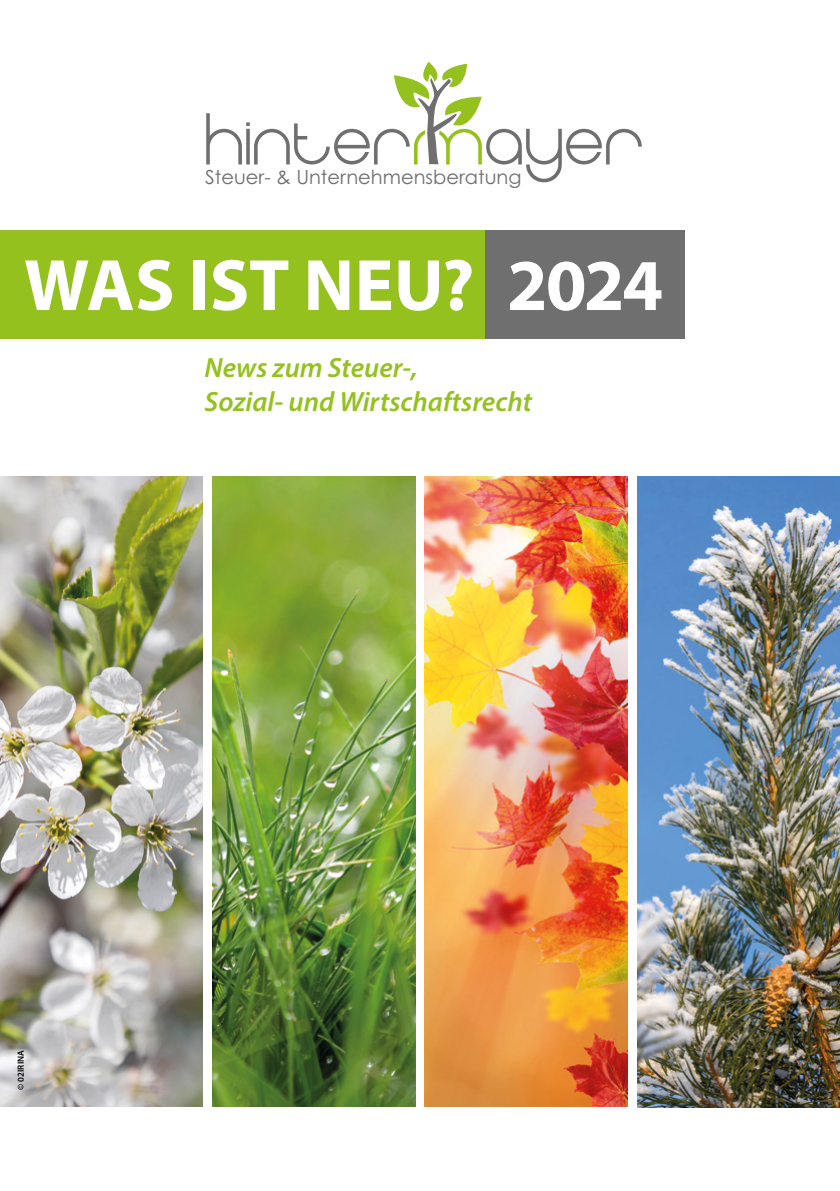
<style>
.page{position:relative;width:840px;height:1191px;background:#fff}
.page>*{position:absolute;margin:0;border:0;box-sizing:border-box;transform-origin:0 0}
.t1{font:700 73.4px "Myriad Pro";letter-spacing:-.005em;color:#fff}
.t2{font:italic 600 28px/33.4px "Myriad Pro";color:#95c11f}
.t3{font:19.4px "Century Gothic";color:#706f6f}
.t4{font:600 9px "Myriad Pro";letter-spacing:.02em;color:#000}
</style>
<div class="page">
<img style="left:0;top:477px;width:202px;height:629px">
<div style="left:0;top:230px;width:489px;height:108px;background:#95c11f"></div>
<div style="left:485px;top:230px;width:199px;height:108px;background:#706f6f"></div>
<svg style="left:206px;top:62px;width:435px;height:120px"></svg>
<img style="left:212px;top:477px;width:203px;height:629px">
<img style="left:424px;top:477px;width:203px;height:629px">
<img style="left:637px;top:476px;width:202px;height:631px">
<p class="t3" style="left:205px;top:165px;width:318px">Steuer- &amp; Unternehmensberatung</p>
<h1 class="t1" style="left:24px;top:237px;width:640px">WAS IST NEU? 2024</h1>
<p class="t2" style="left:204px;top:351px;width:329px">News zum Steuer-,<br>Sozial- und Wirtschaftsrecht</p>
<p class="t4" style="left:15px;top:1090px;width:42px;rotate:-90deg">© 02IRINA</p>
</div>
